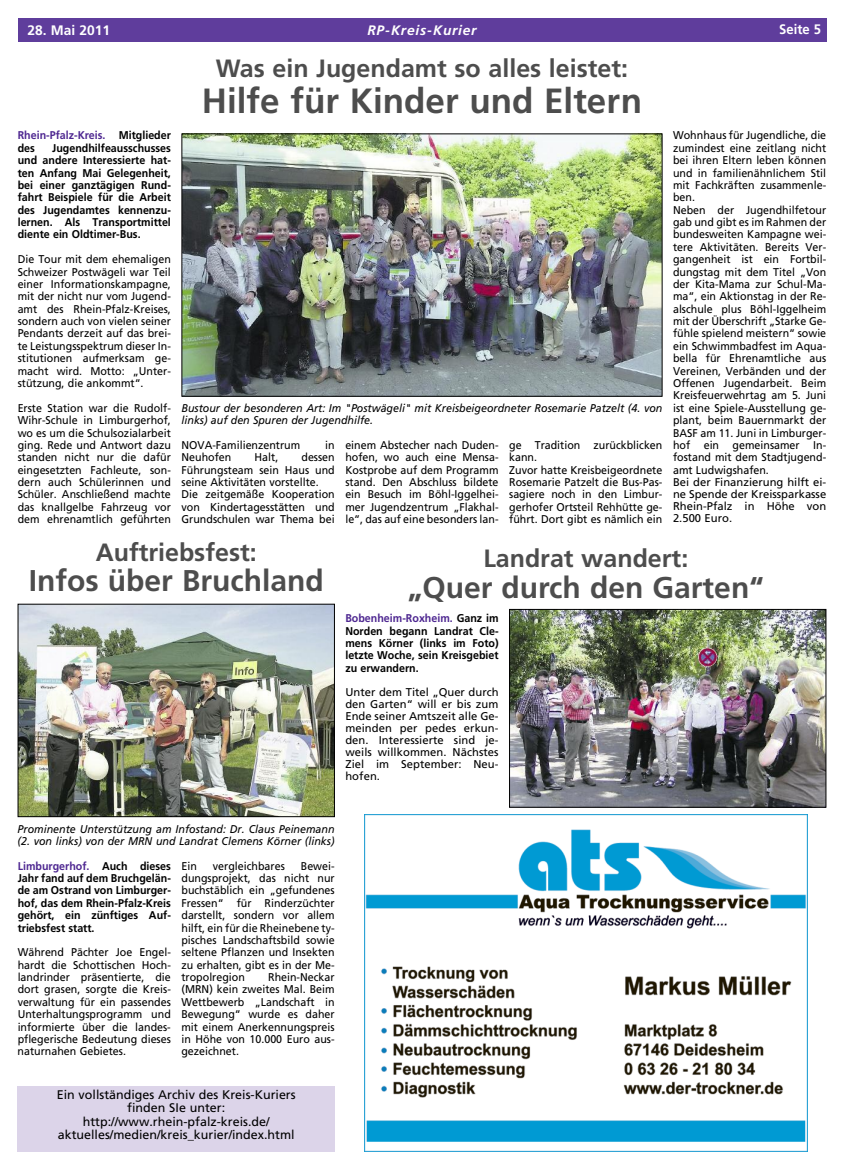
<style>
.page{position:relative;width:844px;height:1169px;background:#fff}
.page>*{position:absolute;margin:0;border:0;box-sizing:border-box;transform-origin:0 0}
.t1{font:700 35px "Frutiger";color:#4d4d4d}
.t2{font:700 30px "Frutiger";color:#4d4d4d}
.t3{font:700 25px "Frutiger";color:#4d4d4d}
.t4{font:italic 700 13.75px "Frutiger";letter-spacing:.055em;color:#fff}
.t5{font:700 13.75px "Frutiger";color:#fff}
.t6{font:700 13.75px "Frutiger";color:#fff;scale:.95 1}
.t7{font:12.5px/13.4px "Frutiger";color:#000;text-align:center}
.t8{font:11.25px/12.4px "Frutiger";color:#000;text-align:justify;scale:.95 1}
.t9{font:700 11.25px/12.4px "Frutiger";color:#000;text-align:justify;scale:.95 1}
.t10{font:italic 11.25px/12.4px "Frutiger";color:#000;scale:.95 1}
.t11{font:11.25px/12px "Frutiger";color:#000;text-align:justify}
.t12{font:700 11.25px/12.4px "Frutiger";color:#4e2791;scale:.95 1}
.s1{color:#000}
.s2{color:#4e2791}
</style>
<div class="page">
<div style="left:18px;top:18px;width:808px;height:24px;background:#5f3d9c"></div>
<img style="left:511px;top:611px;width:313px;height:194px">
<div style="left:509px;top:609px;width:317px;height:198px;border:1px solid #000"></div>
<img style="left:184px;top:136px;width:476px;height:259px">
<div style="left:182px;top:134px;width:480px;height:263px;border:1px solid #000"></div>
<img style="left:20px;top:606px;width:313px;height:209px">
<div style="left:18px;top:604px;width:317px;height:213px;border:1px solid #000"></div>
<img style="left:364px;top:814px;width:443px;height:337px">
<div style="left:18px;top:1086px;width:317px;height:65px;background:#dcd4e9"></div>
<p class="t5" style="left:27px;top:24px;width:84px">28. Mai 2011</p>
<p class="t4" style="left:367px;top:24px;width:111px">RP-Kreis-Kurier</p>
<p class="t6" style="left:779px;top:23px;width:45px">Seite 5</p>
<p class="t12" style="left:18px;top:130px;width:163px">Rhein-Pfalz-Kreis. <span class="s1">Mitglieder des</span></p>
<p class="t9" style="left:18px;top:143px;width:163px;text-indent:34px">Jugendhilfeausschusses und andere Interessierte hat&shy;ten Anfang Mai Gelegenheit, bei einer ganztägigen Rund&shy;fahrt Beispiele für die Arbeit des Jugendamtes kennenzu&shy;lernen. Als Transportmittel diente ein Oldtimer-Bus.</p>
<p class="t8" style="left:18px;top:254px;width:163px">Die Tour mit dem ehemaligen Schweizer Postwägeli war Teil einer Informationskampagne, mit der nicht nur vom Jugend&shy;amt des Rhein-Pfalz-Kreises, sondern auch von vielen seiner Pendants derzeit auf das brei&shy;te Leistungsspektrum dieser In&shy;stitutionen aufmerksam ge&shy;macht wird. Motto: „Unter&shy;stützung, die ankommt“.</p>
<p class="t8" style="left:18px;top:402px;width:163px">Erste Station war die Rudolf-Wihr-Schule in Limburgerhof, wo es um die Schulsozialarbeit ging. Rede und Antwort dazu standen nicht nur die dafür eingesetzten Fachleute, son&shy;dern auch Schülerinnen und Schüler. Anschließend machte das knallgelbe Fahrzeug vor dem ehrenamtlich geführten</p>
<h3 class="t3" style="left:216px;top:58px;width:414px">Was ein Jugendamt so alles leistet:</h3>
<h1 class="t1" style="left:202px;top:87px;width:442px">Hilfe für Kinder und Eltern</h1>
<p class="t10" style="left:182px;top:402px;width:508px">Bustour der besonderen Art: Im "Postwägeli" mit Kreisbeigeordneter Rosemarie Patzelt (4. von links) auf den Spuren der Jugendhilfe.</p>
<p class="t8" style="left:182px;top:440px;width:126px">NOVA-Familienzentrum</p>
<p class="t8" style="left:325px;top:440px;width:11px">in</p>
<p class="t8" style="left:182px;top:452px;width:54px">Neuhofen</p>
<p class="t8" style="left:255px;top:452px;width:27px">Halt,</p>
<p class="t8" style="left:182px;top:452px;width:163px;text-align:left;text-indent:120px">dessen<br>Führungsteam sein Haus und seine Aktivitäten vorstellte.<br>Die zeitgemäße Kooperation von Kindertagesstätten und<br>Grundschulen war Thema bei</p>
<p class="t8" style="left:345px;top:440px;width:163px">einem Abstecher nach Duden&shy;hofen, wo auch eine Mensa-Kostprobe auf dem Programm stand. Den Abschluss bildete ein Besuch im Böhl-Iggelhei&shy;mer Jugendzentrum „Flakhal&shy;le“, das auf eine besonders lan-</p>
<p class="t8" style="left:509px;top:440px;width:163px;text-align:left">ge Tradition zurückblicken kann.<br>Zuvor hatte Kreisbeigeordnete<br>Rosemarie Patzelt die Bus-Pas&shy;sagiere noch in den Limbur&shy;gerhofer Ortsteil Rehhütte ge&shy;führt. Dort gibt es nämlich ein</p>
<p class="t8" style="left:673px;top:130px;width:163px;text-align:left">Wohnhaus für Jugendliche, die zumindest eine zeitlang nicht bei ihren Eltern leben können und in familienähnlichem Stil mit Fachkräften zusammenle&shy;ben.<br>Neben der Jugendhilfetour gab und gibt es im Rahmen der bundesweiten Kampagne wei&shy;tere Aktivitäten. Bereits Ver&shy;gangenheit ist ein Fortbil&shy;dungstag mit dem Titel „Von der Kita-Mama zur Schul-Ma&shy;ma“, ein Aktionstag in der Re&shy;alschule plus Böhl-Iggelheim mit der Überschrift „Starke Ge&shy;fühle spielend meistern“ sowie ein Schwimmbadfest im Aqua&shy;bella für Ehrenamtliche aus<br>Vereinen, Verbänden und der<br>Offenen Jugendarbeit. Beim<br>Kreisfeuerwehrtag am 5. Juni ist eine Spiele-Ausstellung ge&shy;plant, beim Bauernmarkt der<br>BASF am 11. Juni in Limburger&shy;hof ein gemeinsamer In&shy;fostand mit dem Stadtjugend&shy;amt Ludwigshafen.<br>Bei der Finanzierung hilft ei&shy;ne Spende der Kreissparkasse<br>Rhein-Pfalz in Höhe von<br>2.500 Euro.</p>
<h3 class="t3" style="left:96px;top:542px;width:163px">Auftriebsfest:</h3>
<h2 class="t2" style="left:29px;top:569px;width:296px">Infos über Bruchland</h2>
<h3 class="t3" style="left:483px;top:548px;width:206px">Landrat wandert:</h3>
<h2 class="t2" style="left:408px;top:575px;width:357px">„Quer durch den Garten“</h2>
<p class="t9" style="left:345px;top:613px;width:163px"><span class="s2">Bobenheim-Roxheim.</span> Ganz im Norden begann Landrat Cle&shy;mens Körner (links im Foto) letzte Woche, sein Kreisgebiet zu erwandern.</p>
<p class="t11" style="left:345px;top:687px;width:155px">Unter dem Titel „Quer durch den Garten“ will er bis zum Ende seiner Amtszeit alle Ge&shy;meinden per pedes erkun&shy;den. Interessierte sind je&shy;weils willkommen. Nächstes Ziel im September: Neu&shy;hofen.</p>
<p class="t10" style="left:18px;top:823px;width:335px">Prominente Unterstützung am Infostand: Dr. Claus Peinemann (2. von links) von der MRN und Landrat Clemens Körner (links)</p>
<p class="t9" style="left:18px;top:860px;width:163px"><span class="s2">Limburgerhof.</span> Auch dieses Jahr fand auf dem Bruchgelän&shy;de am Ostrand von Limburger&shy;hof, das dem Rhein-Pfalz-Kreis gehört, ein zünftiges Auf&shy;triebsfest statt.</p>
<p class="t8" style="left:18px;top:947px;width:163px">Während Pächter Joe Engel&shy;hardt die Schottischen Hoch&shy;landrinder präsentierte, die dort grasen, sorgte die Kreis&shy;verwaltung für ein passendes Unterhaltungsprogramm und informierte über die landes&shy;pflegerische Bedeutung dieses naturnahen Gebietes.</p>
<p class="t8" style="left:181px;top:860px;width:18px">Ein</p>
<p class="t8" style="left:213px;top:860px;width:77px">vergleichbares</p>
<p class="t8" style="left:181px;top:860px;width:163px;text-indent:119px">Bewei&shy;dungsprojekt, das nicht nur buchstäblich ein „gefundenes Fressen“ für Rinderzüchter darstellt, sondern vor allem hilft, ein für die Rheinebene ty&shy;pisches Landschaftsbild sowie seltene Pflanzen und Insekten zu erhalten, gibt es in der Me&shy;tropolregion</p>
<p class="t8" style="left:181px;top:972px;width:163px;text-indent:87px">Rhein-Neckar (MRN) kein zweites Mal. Beim Wettbewerb „Landschaft in Bewegung“ wurde es daher mit einem Anerkennungspreis in Höhe von 10.000 Euro aus&shy;gezeichnet.</p>
<p class="t7" style="left:57px;top:1088px;width:240px">Ein vollständiges Archiv des Kreis-Kuriers finden SIe unter: http://www.rhein-pfalz-kreis.de/ aktuelles/medien/kreis_kurier/index.html</p>
</div>
